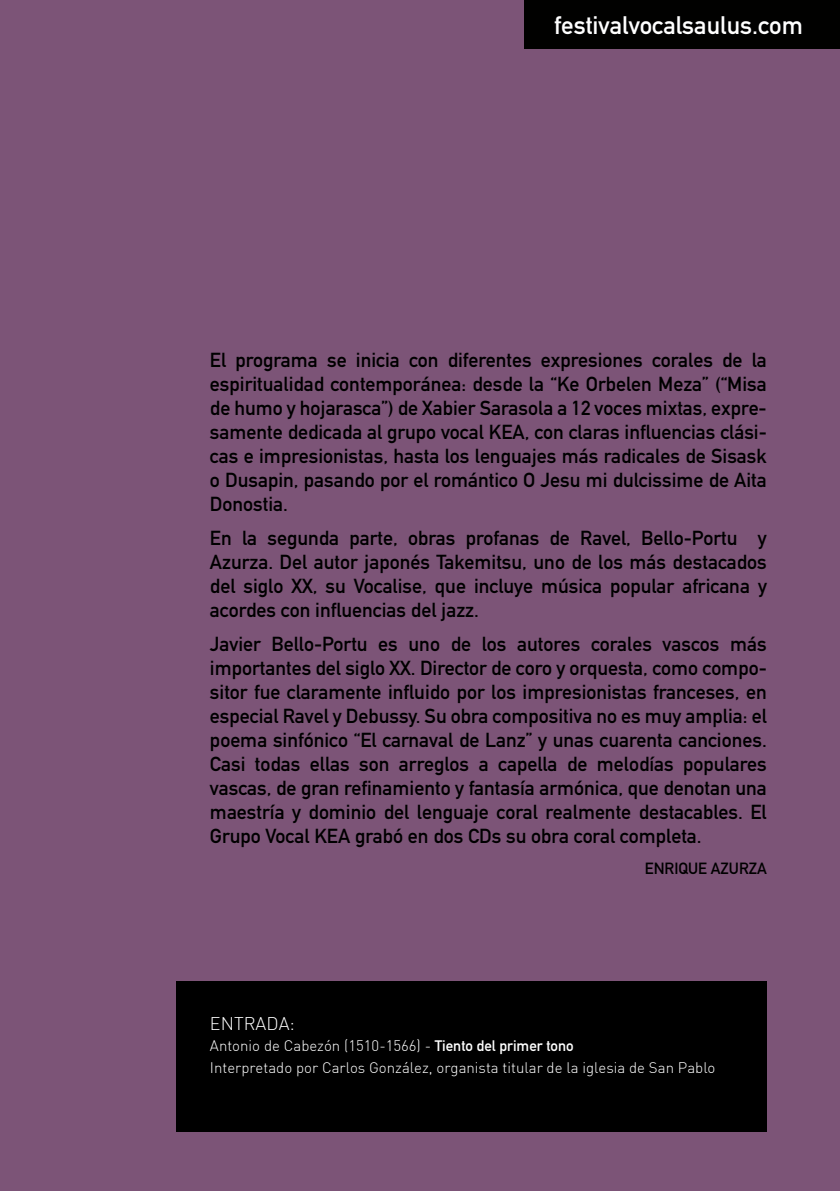
<style>
.page{position:relative;width:840px;height:1191px;background:#fff}
.page>*{position:absolute;margin:0;border:0;box-sizing:border-box;transform-origin:0 0}
.t1{font:700 25px "DIN Alternate";color:#fff}
.t2{font:700 20px/24px "DIN Alternate";color:#000;text-align:justify}
.t3{font:300 18px "DIN";color:#fff}
.t4{font:700 16px "DIN Alternate";color:#000}
.t5{font:300 15px/21.6px "DIN";color:#fff}
.s1{font-family:"DIN Alternate";font-weight:700}
</style>
<div class="page">
<div style="left:0;top:0;width:839px;height:1191px;background:#7c5477"></div>
<div style="left:176px;top:981px;width:590px;height:150px;background:#000"></div>
<div style="left:524px;top:0;width:315px;height:49px;background:#010100"></div>
<p class="t1" style="left:554px;top:6px;width:250px">festivalvocalsaulus.com</p>
<p class="t2" style="left:210px;top:347px;width:558px">El programa se inicia con diferentes expresiones corales de la espiritualidad contemporánea: desde la “Ke Orbelen Meza” (“Misa de humo y hojarasca”) de Xabier Sarasola a 12 voces mixtas, expre&shy;samente dedicada al grupo vocal KEA, con claras influencias clási&shy;cas e impresionistas, hasta los lenguajes más radicales de Sisask o Dusapin, pasando por el romántico O Jesu mi dulcissime de Aita Donostia.</p>
<p class="t2" style="left:210px;top:525px;width:558px">En la segunda parte, obras profanas de Ravel, Bello-Portu y Azurza. Del autor japonés Takemitsu, uno de los más destacados del siglo XX, su Vocalise, que incluye música popular africana y acordes con influencias del jazz.</p>
<p class="t2" style="left:210px;top:631px;width:558px">Javier Bello-Portu es uno de los autores corales vascos más importantes del siglo XX. Director de coro y orquesta, como compo&shy;sitor fue claramente influido por los impresionistas franceses, en especial Ravel y Debussy. Su obra compositiva no es muy amplia: el poema sinfónico “El carnaval de Lanz” y unas cuarenta canciones.<br>Casi todas ellas son arreglos a capella de melodías populares vascas, de gran refinamiento y fantasía armónica, que denotan una maestría y dominio del lenguaje coral realmente destacables. El Grupo Vocal KEA grabó en dos CDs su obra coral completa.</p>
<p class="t4" style="left:644px;top:856px;width:123px">ENRIQUE AZURZA</p>
<p class="t3" style="left:210px;top:1012px;width:86px">ENTRADA:</p>
<p class="t5" style="left:210px;top:1035px;width:506px">Antonio de Cabezón (1510-1566) - <span class="s1">Tiento del primer tono<br></span>Interpretado por Carlos González, organista titular de la iglesia de San Pablo</p>
</div>
